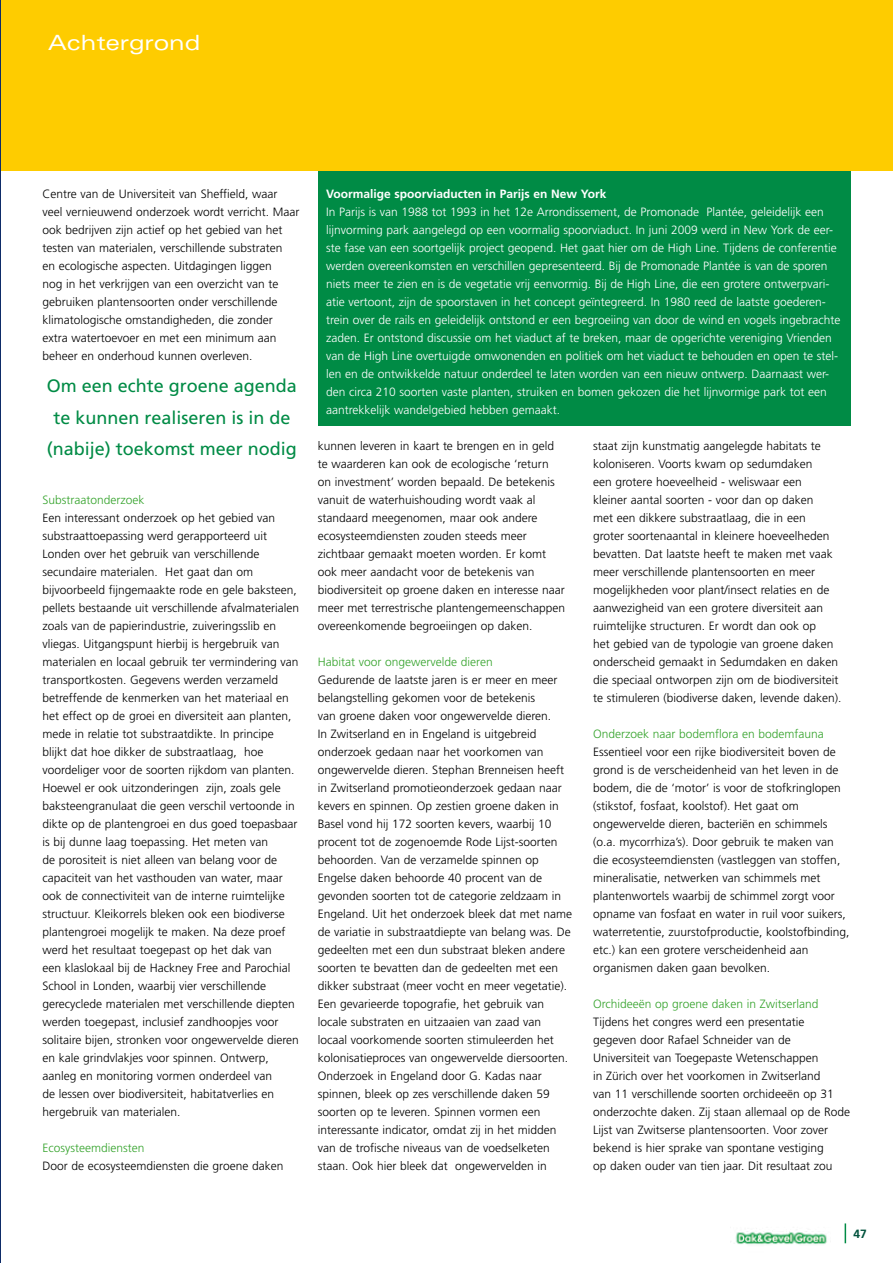
<style>
.page{position:relative;width:893px;height:1263px;background:#fff}
.page>*{position:absolute;margin:0;border:0;box-sizing:border-box;transform-origin:0 0}
.t1{font:expanded 21px "Univers";color:#fff}
.t2{font:18px/31.5px "Frutiger";color:#008b45;text-align:center}
.t3{font:300 12px/18px "Frutiger";color:#000}
.t4{font:300 12px/18px "Frutiger";color:#fff}
.t5{font:300 12px "Frutiger";color:#35a32c}
.t6{font:700 12px "Frutiger";color:#fff}
.t7{font:700 12px "Frutiger";color:#00523c}
</style>
<div class="page">
<svg style="left:845px;top:1223px;width:1px;height:20px"></svg>
<img style="left:735px;top:1231px;width:92px;height:14px">
<div style="left:318px;top:170px;width:532px;height:255px;background:#008b45"></div>
<div style="left:0;top:0;width:893px;height:170px;background:#fecc00"></div>
<hr style="left:0;top:0;width:1px;height:1263px;background:#0e2c68">
<h1 class="t1" style="left:48px;top:30px;width:154px">Achtergrond</h1>
<p class="t3" style="left:43px;top:185px;width:259px">Centre van de Universiteit van Sheffield, waar veel vernieuwend onderzoek wordt verricht. Maar ook bedrijven zijn actief op het gebied van het testen van materialen, verschillende substraten<br>en ecologische aspecten. Uitdagingen liggen<br>nog in het verkrijgen van een overzicht van te gebruiken plantensoorten onder verschillende klimatologische omstandigheden, die zonder extra watertoevoer en met een minimum aan beheer en onderhoud kunnen overleven.</p>
<h2 class="t2" style="left:47px;top:370px;width:252px">Om een echte groene agenda te kunnen realiseren is in de (nabije) toekomst meer nodig</h2>
<p class="t5" style="left:43px;top:493px;width:104px">Substraatonderzoek</p>
<p class="t3" style="left:43px;top:509px;width:258px">Een interessant onderzoek op het gebied van substraattoepassing werd gerapporteerd uit Londen over het gebruik van verschillende secundaire materialen. Het gaat dan om bijvoorbeeld fijngemaakte rode en gele baksteen, pellets bestaande uit verschillende afvalmaterialen zoals van de papierindustrie, zuiveringsslib en vliegas. Uitgangspunt hierbij is hergebruik van materialen en locaal gebruik ter vermindering van transportkosten. Gegevens werden verzameld betreffende de kenmerken van het materiaal en het effect op de groei en diversiteit aan planten, mede in relatie tot substraatdikte. In principe blijkt dat hoe dikker de substraatlaag, hoe voordeliger voor de soorten rijkdom van planten.<br>Hoewel er ook uitzonderingen zijn, zoals gele baksteengranulaat die geen verschil vertoonde in dikte op de plantengroei en dus goed toepasbaar is bij dunne laag toepassing. Het meten van<br>de porositeit is niet alleen van belang voor de capaciteit van het vasthouden van water, maar ook de connectiviteit van de interne ruimtelijke structuur. Kleikorrels bleken ook een biodiverse plantengroei mogelijk te maken. Na deze proef werd het resultaat toegepast op het dak van<br>een klaslokaal bij de Hackney Free and Parochial School in Londen, waarbij vier verschillende gerecyclede materialen met verschillende diepten werden toegepast, inclusief zandhoopjes voor solitaire bijen, stronken voor ongewervelde dieren en kale grindvlakjes voor spinnen. Ontwerp, aanleg en monitoring vormen onderdeel van<br>de lessen over biodiversiteit, habitatverlies en hergebruik van materialen.</p>
<p class="t5" style="left:43px;top:1141px;width:103px">Ecosysteemdiensten</p>
<p class="t3" style="left:43px;top:1157px;width:242px">Door de ecosysteemdiensten die groene daken</p>
<p class="t6" style="left:326px;top:187px;width:282px">Voormalige spoorviaducten in Parijs en New York</p>
<p class="t4" style="left:326px;top:203px;width:516px">In Parijs is van 1988 tot 1993 in het 12e Arrondissement, de Promonade Plantée, geleidelijk een lijnvorming park aangelegd op een voormalig spoorviaduct. In juni 2009 werd in New York de eer&shy;ste fase van een soortgelijk project geopend. Het gaat hier om de High Line. Tijdens de conferentie werden overeenkomsten en verschillen gepresenteerd. Bij de Promonade Plantée is van de sporen niets meer te zien en is de vegetatie vrij eenvormig. Bij de High Line, die een grotere ontwerpvari&shy;atie vertoont, zijn de spoorstaven in het concept geïntegreerd. In 1980 reed de laatste goederen&shy;trein over de rails en geleidelijk ontstond er een begroeiing van door de wind en vogels ingebrachte zaden. Er ontstond discussie om het viaduct af te breken, maar de opgerichte vereniging Vrienden van de High Line overtuigde omwonenden en politiek om het viaduct te behouden en open te stel&shy;len en de ontwikkelde natuur onderdeel te laten worden van een nieuw ontwerp. Daarnaast wer&shy;den circa 210 soorten vaste planten, struiken en bomen gekozen die het lijnvormige park tot een aantrekkelijk wandelgebied hebben gemaakt.</p>
<p class="t3" style="left:318px;top:437px;width:249px">kunnen leveren in kaart te brengen en in geld te waarderen kan ook de ecologische ‘return<br>on investment’ worden bepaald. De betekenis vanuit de waterhuishouding wordt vaak al standaard meegenomen, maar ook andere ecosysteemdiensten zouden steeds meer zichtbaar gemaakt moeten worden. Er komt ook meer aandacht voor de betekenis van biodiversiteit op groene daken en interesse naar meer met terrestrische plantengemeenschappen overeenkomende begroeiingen op daken.</p>
<p class="t5" style="left:318px;top:655px;width:176px">Habitat voor ongewervelde dieren</p>
<p class="t3" style="left:318px;top:671px;width:256px">Gedurende de laatste jaren is er meer en meer belangstelling gekomen voor de betekenis<br>van groene daken voor ongewervelde dieren.<br>In Zwitserland en in Engeland is uitgebreid onderzoek gedaan naar het voorkomen van ongewervelde dieren. Stephan Brenneisen heeft in Zwitserland promotieonderzoek gedaan naar kevers en spinnen. Op zestien groene daken in Basel vond hij 172 soorten kevers, waarbij 10 procent tot de zogenoemde Rode Lijst-soorten behoorden. Van de verzamelde spinnen op Engelse daken behoorde 40 procent van de gevonden soorten tot de categorie zeldzaam in Engeland. Uit het onderzoek bleek dat met name de variatie in substraatdiepte van belang was. De gedeelten met een dun substraat bleken andere soorten te bevatten dan de gedeelten met een dikker substraat (meer vocht en meer vegetatie).<br>Een gevarieerde topografie, het gebruik van locale substraten en uitzaaien van zaad van locaal voorkomende soorten stimuleerden het kolonisatieproces van ongewervelde diersoorten.<br>Onderzoek in Engeland door G. Kadas naar spinnen, bleek op zes verschillende daken 59 soorten op te leveren. Spinnen vormen een interessante indicator, omdat zij in het midden van de trofische niveaus van de voedselketen staan. Ook hier bleek dat ongewervelden in</p>
<p class="t3" style="left:593px;top:437px;width:250px">staat zijn kunstmatig aangelegde habitats te koloniseren. Voorts kwam op sedumdaken<br>een grotere hoeveelheid - weliswaar een<br>kleiner aantal soorten - voor dan op daken<br>met een dikkere substraatlaag, die in een<br>groter soortenaantal in kleinere hoeveelheden bevatten. Dat laatste heeft te maken met vaak meer verschillende plantensoorten en meer mogelijkheden voor plant/insect relaties en de aanwezigheid van een grotere diversiteit aan ruimtelijke structuren. Er wordt dan ook op<br>het gebied van de typologie van groene daken onderscheid gemaakt in Sedumdaken en daken die speciaal ontworpen zijn om de biodiversiteit te stimuleren (biodiverse daken, levende daken).</p>
<p class="t5" style="left:593px;top:727px;width:232px">Onderzoek naar bodemflora en bodemfauna</p>
<p class="t3" style="left:593px;top:743px;width:258px">Essentieel voor een rijke biodiversiteit boven de grond is de verscheidenheid van het leven in de bodem, die de ‘motor’ is voor de stofkringlopen (stikstof, fosfaat, koolstof). Het gaat om ongewervelde dieren, bacteriën en schimmels (o.a. mycorrhiza’s). Door gebruik te maken van die ecosysteemdiensten (vastleggen van stoffen, mineralisatie, netwerken van schimmels met plantenwortels waarbij de schimmel zorgt voor opname van fosfaat en water in ruil voor suikers, waterretentie, zuurstofproductie, koolstofbinding, etc.) kan een grotere verscheidenheid aan organismen daken gaan bevolken.</p>
<p class="t5" style="left:593px;top:997px;width:227px">Orchideeën op groene daken in Zwitserland</p>
<p class="t3" style="left:593px;top:1013px;width:259px">Tijdens het congres werd een presentatie gegeven door Rafael Schneider van de Universiteit van Toegepaste Wetenschappen<br>in Zürich over het voorkomen in Zwitserland<br>van 11 verschillende soorten orchideeën op 31 onderzochte daken. Zij staan allemaal op de Rode Lijst van Zwitserse plantensoorten. Voor zover bekend is hier sprake van spontane vestiging<br>op daken ouder van tien jaar. Dit resultaat zou</p>
<p class="t7" style="left:853px;top:1227px;width:15px">47</p>
</div>
